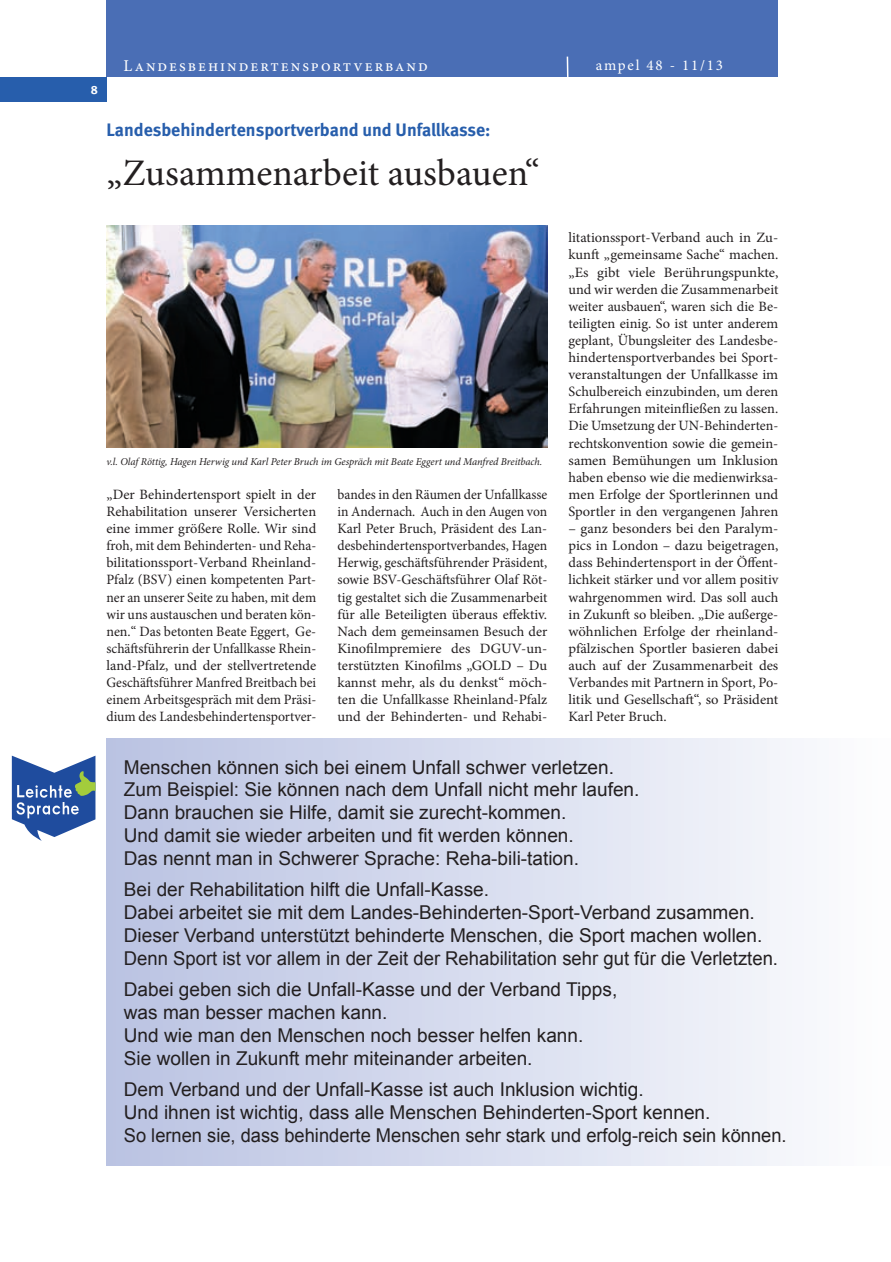
<style>
.page{position:relative;width:891px;height:1262px;background:#fff}
.page>*{position:absolute;margin:0;border:0;box-sizing:border-box;transform-origin:0 0}
.t1{font:37.5px "Minion Pro";color:#231f20}
.t2{font:19.05px/22.8px "Arial";color:#231f20}
.t3{font:700 18px "DGUV Meta";color:#275eac}
.t4{font:16.5px "Minion Pro";color:#fff}
.t5{font:15px "Minion Pro";letter-spacing:.12em;color:#fff}
.t6{font:14.25px/17.1px "Minion Pro";color:#231f20;text-align:justify}
.t7{font:14.25px/17.1px "Minion Pro";color:#231f20;text-align:justify;scale:.96 1}
.t8{font:700 12px "DGUV Meta";color:#fff}
.t9{font:italic 10.5px "Minion Pro";letter-spacing:-.01em;color:#231f20}
</style>
<div class="page">
<div style="left:106px;top:0;width:672px;height:77px;background:#4a6eb5"></div>
<div style="left:0;top:77px;width:106px;height:25px;background:#275eac"></div>
<svg style="left:567px;top:57px;width:1px;height:20px"></svg>
<img style="left:106px;top:225px;width:441px;height:222px">
<div style="left:106px;top:738px;width:785px;height:427px;background:linear-gradient(to right,#b9c2e2,#fcfdfe)"></div>
<svg style="left:12px;top:755px;width:83px;height:86px"></svg>
<p class="t8" style="left:91px;top:82px;width:9px">8</p>
<p class="t4" style="left:123px;top:55px;width:306px">Landesbehindertensportverband</p>
<p class="t5" style="left:596px;top:55px;width:129px">ampel 48 - 11/13</p>
<p class="t3" style="left:106px;top:119px;width:386px">Landesbehindertensportverband und Unfallkasse:</p>
<h1 class="t1" style="left:106px;top:148px;width:435px">„Zusammenarbeit ausbauen“</h1>
<p class="t9" style="left:106px;top:454px;width:437px">v.l. Olaf Röttig, Hagen Herwig und Karl Peter Bruch im Gespräch mit Beate Eggert und Manfred Breitbach.</p>
<p class="t6" style="left:106px;top:486px;width:211px">„Der Behindertensport spielt in der Rehabilitation unserer Versicherten eine immer größere Rolle. Wir sind froh, mit dem Behinderten- und Reha&shy;bilitationssport-Verband Rheinland-Pfalz (BSV) einen kompetenten Part&shy;ner an unserer Seite zu haben, mit dem wir uns austauschen und beraten kön&shy;nen.“ Das betonten Beate Eggert, Ge&shy;schäftsführerin der Unfallkasse Rhein&shy;land-Pfalz, und der stellvertretende Geschäftsführer Manfred Breitbach bei einem Arbeitsgespräch mit dem Präsi&shy;dium des Landesbehindertensportver-</p>
<p class="t7" style="left:337px;top:486px;width:220px">bandes in den Räumen der Unfallkasse in Andernach. Auch in den Augen von Karl Peter Bruch, Präsident des Lan&shy;desbehindertensportverbandes, Hagen Herwig, geschäftsführender Präsident, sowie BSV-Geschäftsführer Olaf Röt&shy;tig gestaltet sich die Zusammenarbeit für alle Beteiligten überaus effektiv.<br>Nach dem gemeinsamen Besuch der Kinofilmpremiere des DGUV-un&shy;terstützten Kinofilms „GOLD – Du kannst mehr, als du denkst“ möch&shy;ten die Unfallkasse Rheinland-Pfalz und der Behinderten- und Rehabi-</p>
<p class="t6" style="left:569px;top:229px;width:211px">litationssport-Verband auch in Zu&shy;kunft „gemeinsame Sache“ machen. „Es gibt viele Berührungspunkte, und wir werden die Zusammenarbeit weiter ausbauen“, waren sich die Be&shy;teiligten einig. So ist unter anderem geplant, Übungsleiter des Landesbe&shy;hindertensportverbandes bei Sport&shy;veranstaltungen der Unfallkasse im Schulbereich einzubinden, um deren Erfahrungen miteinfließen zu lassen.<br>Die Umsetzung der UN-Behinderten&shy;rechtskonvention sowie die gemein&shy;samen Bemühungen um Inklusion haben ebenso wie die medienwirksa&shy;men Erfolge der Sportlerinnen und Sportler in den vergangenen Jahren</p>
<p class="t6" style="left:569px;top:520px;width:211px">– ganz besonders bei den Paralym&shy;pics in London – dazu beigetragen, dass Behindertensport in der Öffent&shy;lichkeit stärker und vor allem positiv wahrgenommen wird. Das soll auch in Zukunft so bleiben. „Die außerge&shy;wöhnlichen Erfolge der rheinland&shy;pfälzischen Sportler basieren dabei auch auf der Zusammenarbeit des Verbandes mit Partnern in Sport, Po&shy;litik und Gesellschaft“, so Präsident Karl Peter Bruch.</p>
<p class="t2" style="left:124px;top:756px;width:517px">Menschen können sich bei einem Unfall schwer verletzen.<br>Zum Beispiel: Sie können nach dem Unfall nicht mehr laufen.<br>Dann brauchen sie Hilfe, damit sie zurecht-kommen.<br>Und damit sie wieder arbeiten und fit werden können.<br>Das nennt man in Schwerer Sprache: Reha-bili-tation.</p>
<p class="t2" style="left:124px;top:878px;width:656px">Bei der Rehabilitation hilft die Unfall-Kasse.<br>Dabei arbeitet sie mit dem Landes-Behinderten-Sport-Verband zusammen.<br>Dieser Verband unterstützt behinderte Menschen, die Sport machen wollen.<br>Denn Sport ist vor allem in der Zeit der Rehabilitation sehr gut für die Verletzten.</p>
<h2 class="t2" style="left:124px;top:978px;width:495px">Dabei geben sich die Unfall-Kasse und der Verband Tipps, was man besser machen kann.<br>Und wie man den Menschen noch besser helfen kann.<br>Sie wollen in Zukunft mehr miteinander arbeiten.</h2>
<h2 class="t2" style="left:124px;top:1078px;width:664px">Dem Verband und der Unfall-Kasse ist auch Inklusion wichtig.<br>Und ihnen ist wichtig, dass alle Menschen Behinderten-Sport kennen.<br>So lernen sie, dass behinderte Menschen sehr stark und erfolg-reich sein können.</h2>
</div>
